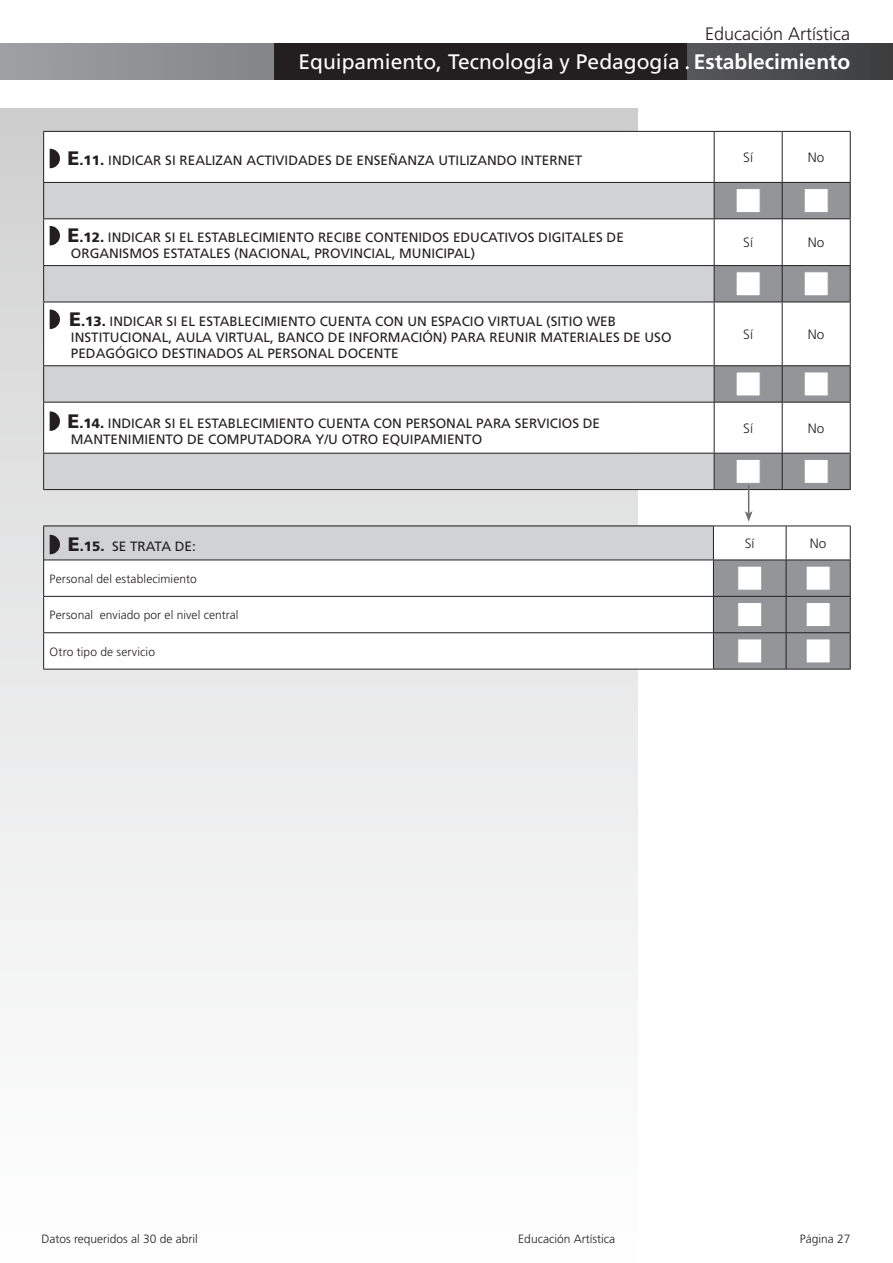
<style>
.page{position:relative;width:893px;height:1263px;background:#fff}
.page>*{position:absolute;margin:0;border:0;box-sizing:border-box;transform-origin:0 0}
.t1{font:21px "Frutiger";color:#fff}
.t2{font:300 18px "Frutiger";color:#231f20}
.t3{font:13.5px/16.2px "Frutiger";color:#231f20}
.titulo-nivel1{font:300 13.5px "Frutiger";color:#231f20}
.cargos{font:300 12px "Frutiger";letter-spacing:.005em;color:#231f20}
.s1{font-weight:700}
.s2{font-weight:900;font-size:19.5px}
.s3{font-weight:900}
</style>
<div class="page">
<svg style="left:0;top:108px;width:1px;height:871px"></svg>
<div style="left:1px;top:108px;width:637px;height:1155px;background:linear-gradient(to bottom,#d1d1d1,#fff)"></div>
<svg style="left:1px;top:44px;width:892px;height:36px;background:#727375"></svg>
<hr style="left:0;top:44px;width:1px;height:36px;background:#9fa0a4">
<div style="left:274px;top:44px;width:413px;height:36px;background:#231f20"></div>
<svg style="left:44px;top:132px;width:806px;height:50px"></svg>
<svg style="left:44px;top:183px;width:669px;height:306px"></svg>
<hr style="left:43px;top:183px;width:1px;height:35px;background:#231f20">
<hr style="left:43px;top:266px;width:1px;height:36px;background:#231f20">
<hr style="left:43px;top:366px;width:1px;height:36px;background:#231f20">
<hr style="left:43px;top:454px;width:1px;height:35px;background:#231f20">
<hr style="left:43px;top:489px;width:671px;height:1px;background:#231f20">
<hr style="left:43px;top:131px;width:671px;height:1px;background:#231f20">
<hr style="left:43px;top:132px;width:1px;height:50px;background:#231f20">
<hr style="left:43px;top:182px;width:671px;height:1px;background:#231f20">
<hr style="left:714px;top:131px;width:68px;height:1px;background:#231f20">
<hr style="left:714px;top:132px;width:1px;height:50px;background:#231f20">
<hr style="left:782px;top:131px;width:69px;height:1px;background:#231f20">
<hr style="left:782px;top:132px;width:1px;height:50px;background:#231f20">
<hr style="left:850px;top:132px;width:1px;height:50px;background:#231f20">
<hr style="left:782px;top:218px;width:69px;height:1px;background:#231f20">
<hr style="left:850px;top:219px;width:1px;height:46px;background:#231f20">
<hr style="left:850px;top:302px;width:1px;height:63px;background:#231f20">
<hr style="left:850px;top:402px;width:1px;height:51px;background:#231f20">
<hr style="left:782px;top:489px;width:69px;height:1px;background:#231f20">
<hr style="left:43px;top:218px;width:671px;height:1px;background:#231f20">
<hr style="left:43px;top:219px;width:1px;height:46px;background:#231f20">
<hr style="left:43px;top:265px;width:671px;height:1px;background:#231f20">
<hr style="left:43px;top:302px;width:671px;height:1px;background:#231f20">
<hr style="left:43px;top:302px;width:1px;height:63px;background:#231f20">
<hr style="left:43px;top:365px;width:671px;height:1px;background:#231f20">
<hr style="left:43px;top:402px;width:671px;height:1px;background:#231f20">
<hr style="left:43px;top:402px;width:1px;height:51px;background:#231f20">
<hr style="left:43px;top:453px;width:671px;height:1px;background:#231f20">
<hr style="left:782px;top:182px;width:69px;height:1px;background:#231f20">
<hr style="left:850px;top:183px;width:1px;height:35px;background:#231f20">
<hr style="left:782px;top:265px;width:69px;height:1px;background:#231f20">
<hr style="left:850px;top:266px;width:1px;height:36px;background:#231f20">
<hr style="left:782px;top:365px;width:69px;height:1px;background:#231f20">
<hr style="left:850px;top:366px;width:1px;height:36px;background:#231f20">
<hr style="left:782px;top:453px;width:69px;height:1px;background:#231f20">
<hr style="left:850px;top:454px;width:1px;height:35px;background:#231f20">
<svg style="left:50px;top:149px;width:10px;height:19px"></svg>
<svg style="left:50px;top:226px;width:10px;height:19px"></svg>
<svg style="left:50px;top:310px;width:10px;height:19px"></svg>
<svg style="left:50px;top:411px;width:10px;height:20px"></svg>
<div style="left:44px;top:526px;width:669px;height:34px;background:#d1d2d4"></div>
<svg style="left:44px;top:561px;width:669px;height:108px"></svg>
<hr style="left:43px;top:526px;width:1px;height:34px;background:#231f20">
<hr style="left:43px;top:526px;width:670px;height:1px;background:#231f20">
<hr style="left:850px;top:526px;width:1px;height:34px;background:#231f20">
<hr style="left:43px;top:560px;width:1px;height:36px;background:#231f20">
<hr style="left:44px;top:560px;width:669px;height:1px;background:#231f20">
<hr style="left:43px;top:597px;width:1px;height:35px;background:#231f20">
<hr style="left:43px;top:633px;width:1px;height:36px;background:#231f20">
<hr style="left:43px;top:596px;width:670px;height:1px;background:#231f20">
<hr style="left:43px;top:632px;width:670px;height:1px;background:#231f20">
<hr style="left:43px;top:669px;width:670px;height:1px;background:#231f20">
<hr style="left:850px;top:560px;width:1px;height:36px;background:#231f20">
<hr style="left:786px;top:596px;width:65px;height:1px;background:#231f20">
<hr style="left:850px;top:597px;width:1px;height:35px;background:#231f20">
<hr style="left:786px;top:632px;width:65px;height:1px;background:#231f20">
<hr style="left:850px;top:633px;width:1px;height:36px;background:#231f20">
<hr style="left:713px;top:669px;width:73px;height:1px;background:#231f20">
<hr style="left:786px;top:669px;width:65px;height:1px;background:#231f20">
<svg style="left:50px;top:535px;width:10px;height:19px"></svg>
<svg style="left:713px;top:182px;width:137px;height:487px"></svg>
<h2 class="t2" style="left:705px;top:23px;width:146px">Educación Artística</h2>
<p class="t1" style="left:299px;top:50px;width:553px">Equipamiento, Tecnología y Pedagogía <span class="s1">Establecimiento</span></p>
<p class="t3" style="left:67px;top:152px;width:516px"><span class="s2">E</span><span class="s3">.11.</span> INDICAR SI REALIZAN ACTIVIDADES DE ENSEÑANZA UTILIZANDO INTERNET</p>
<p class="titulo-nivel1" style="left:743px;top:150px;width:11px">Sí</p>
<p class="titulo-nivel1" style="left:808px;top:150px;width:18px">No</p>
<p class="t3" style="left:67px;top:229px;width:558px"><span class="s2">E</span><span class="s3">.12.</span> INDICAR SI EL ESTABLECIMIENTO RECIBE CONTENIDOS EDUCATIVOS DIGITALES DE<br>ORGANISMOS ESTATALES (NACIONAL, PROVINCIAL, MUNICIPAL)</p>
<p class="titulo-nivel1" style="left:743px;top:235px;width:11px">Sí</p>
<p class="titulo-nivel1" style="left:808px;top:235px;width:18px">No</p>
<p class="t3" style="left:69px;top:313px;width:604px"><span class="s2">E</span><span class="s3">.13.</span> INDICAR SI EL ESTABLECIMIENTO CUENTA CON UN ESPACIO VIRTUAL (SITIO WEB<br>INSTITUCIONAL, AULA VIRTUAL, BANCO DE INFORMACIÓN) PARA REUNIR MATERIALES DE USO<br>PEDAGÓGICO DESTINADOS AL PERSONAL DOCENTE</p>
<p class="titulo-nivel1" style="left:743px;top:327px;width:11px">Sí</p>
<p class="titulo-nivel1" style="left:808px;top:327px;width:18px">No</p>
<p class="t3" style="left:67px;top:415px;width:534px"><span class="s2">E</span><span class="s3">.14.</span> INDICAR SI EL ESTABLECIMIENTO CUENTA CON PERSONAL PARA SERVICIOS DE<br>MANTENIMIENTO DE COMPUTADORA Y/U OTRO EQUIPAMIENTO</p>
<p class="titulo-nivel1" style="left:743px;top:421px;width:11px">Sí</p>
<p class="titulo-nivel1" style="left:808px;top:421px;width:18px">No</p>
<p class="t3" style="left:68px;top:538px;width:129px"><span class="s2">E</span><span class="s3">.15.</span> SE TRATA DE:</p>
<p class="titulo-nivel1" style="left:745px;top:536px;width:11px">Sí</p>
<p class="titulo-nivel1" style="left:810px;top:536px;width:18px">No</p>
<p class="cargos" style="left:50px;top:572px;width:149px">Personal del establecimiento</p>
<p class="cargos" style="left:50px;top:608px;width:190px">Personal enviado por el nivel central</p>
<p class="cargos" style="left:50px;top:645px;width:107px">Otro tipo de servicio</p>
<p class="cargos" style="left:41px;top:1232px;width:158px">Datos requeridos al 30 de abril</p>
<p class="cargos" style="left:800px;top:1232px;width:52px">Página 27</p>
<p class="cargos" style="left:518px;top:1232px;width:98px">Educación Artística</p>
</div>
